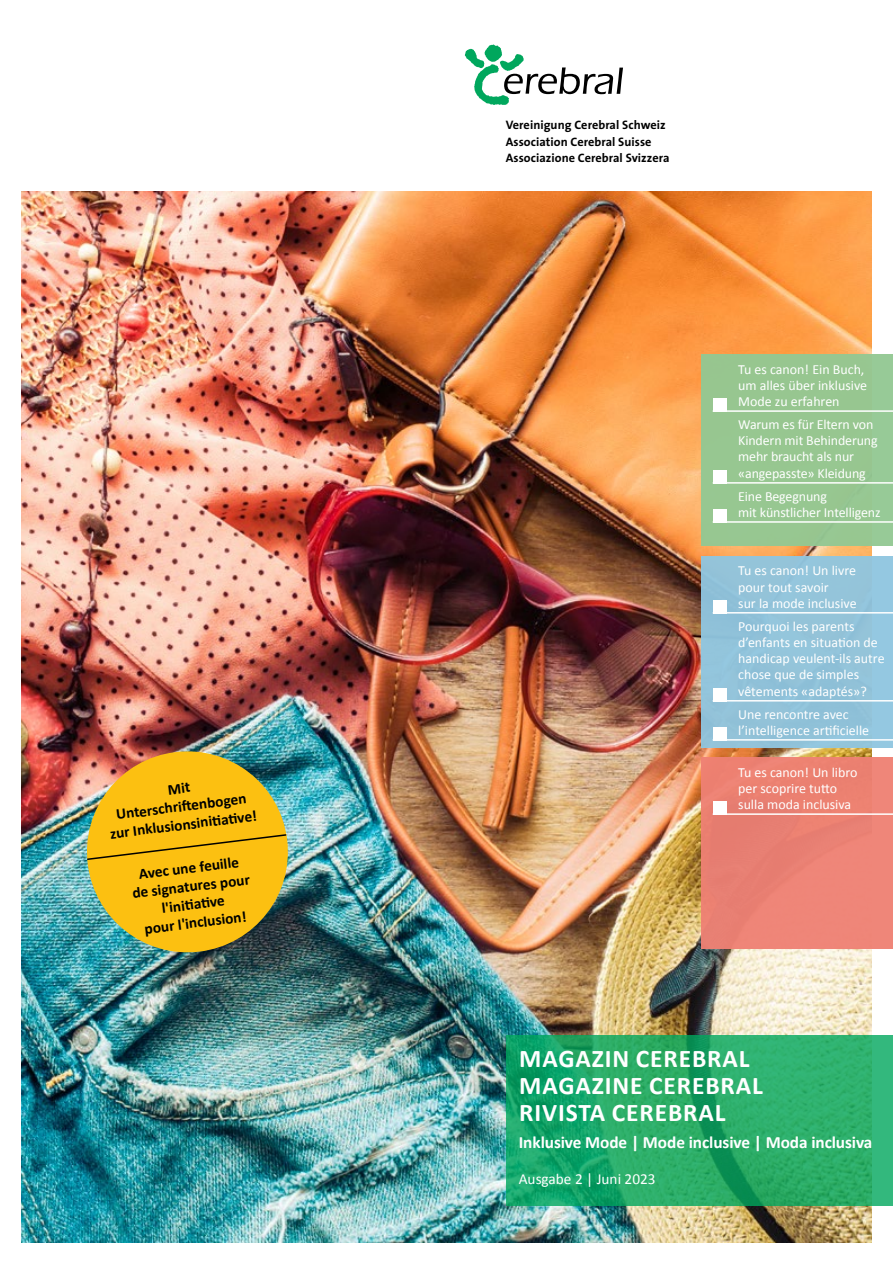
<style>
.page{position:relative;width:893px;height:1263px;background:#fff}
.page>*{position:absolute;margin:0;border:0;box-sizing:border-box;transform-origin:0 0}
.t1{font:700 25.5px/27px "Calibri";letter-spacing:.035em;color:#fff}
.t2{font:700 17.25px "Calibri";letter-spacing:-.005em;color:#fff}
.t3{font:700 15.3px/18.3px "Calibri";color:#000;text-align:center}
.t4{font:15.3px "Calibri";color:#fff}
.t5{font:13.95px/16.2px "Calibri";color:#fff}
.t6{font:700 12.3px/16.4px "The Sans";letter-spacing:.005em;color:#000}
</style>
<div class="page">
<img style="left:21px;top:191px;width:851px;height:1052px">
<svg style="left:465px;top:45px;width:158px;height:60px"></svg>
<div style="left:702px;top:355px;width:191px;height:191px;background:#93c893"></div>
<hr style="left:713px;top:410px;width:180px;height:2px;background:#fff">
<hr style="left:713px;top:482px;width:180px;height:2px;background:#fff">
<hr style="left:713px;top:521px;width:180px;height:2px;background:#fff">
<div style="left:713px;top:398px;width:14px;height:14px;background:#fff"></div>
<div style="left:713px;top:470px;width:14px;height:14px;background:#fff"></div>
<div style="left:713px;top:509px;width:14px;height:14px;background:#fff"></div>
<svg style="left:506px;top:1035px;width:387px;height:170px;background:#24aa69"></svg>
<div style="left:702px;top:556px;width:191px;height:192px;background:#93c3d9"></div>
<hr style="left:713px;top:612px;width:180px;height:1px;background:#fff">
<hr style="left:713px;top:700px;width:180px;height:1px;background:#fff">
<hr style="left:713px;top:739px;width:180px;height:2px;background:#fff">
<div style="left:713px;top:600px;width:14px;height:14px;background:#fff"></div>
<div style="left:713px;top:688px;width:14px;height:14px;background:#fff"></div>
<div style="left:713px;top:727px;width:14px;height:14px;background:#fff"></div>
<div style="left:702px;top:758px;width:191px;height:191px;background:#ef8174"></div>
<hr style="left:713px;top:813px;width:180px;height:2px;background:#fff">
<div style="left:713px;top:801px;width:14px;height:14px;background:#fff"></div>
<img style="left:81px;top:745px;width:213px;height:213px">
<svg style="left:85px;top:833px;width:203px;height:28px;background:#edb512"></svg>
<p class="t3" style="left:104px;top:788px;width:149px;rotate:-7deg">Mit<br>Unterschrift enbogen zur Inklusionsiniti ati ve!</p>
<p class="t3" style="left:129px;top:866px;width:120px;rotate:-7deg">Avec une feuille de signatures pour l'initi ati ve<br>pour l'inclusion!</p>
<p class="t6" style="left:506px;top:117px;width:165px">Vereinigung Cerebral Schweiz<br>Association Cerebral Suisse<br>Associazione Cerebral Svizzera</p>
<p class="t5" style="left:738px;top:361px;width:131px">Tu es canon! Ein Buch, um alles über inklusive<br>Mode zu erfahren</p>
<p class="t5" style="left:738px;top:416px;width:141px">Warum es für Eltern von<br>Kindern mit Behinderung mehr braucht als nur «angepasste» Kleidung</p>
<p class="t5" style="left:738px;top:488px;width:144px">Eine Begegnung<br>mit künstlicher Intelligenz</p>
<p class="t5" style="left:738px;top:563px;width:120px">Tu es canon! Un livre pour tout savoir<br>sur la mode inclusive</p>
<p class="t5" style="left:738px;top:618px;width:148px">Pourquoi les parents d’enfants en situation de handicap veulent-ils autre chose que de simples vêtements «adaptés»?</p>
<p class="t5" style="left:738px;top:706px;width:133px">Une rencontre avec l’intelligence artificielle</p>
<p class="t5" style="left:738px;top:764px;width:121px">Tu es canon! Un libro per scoprire tutto sulla moda inclusiva</p>
<h1 class="t1" style="left:519px;top:1045px;width:245px">MAGAZIN CEREBRAL<br>MAGAZINE CEREBRAL<br>RIVISTA CEREBRAL</h1>
<p class="t2" style="left:519px;top:1131px;width:355px">Inklusive Mode | Mode inclusive | Moda inclusiva</p>
<p class="t4" style="left:519px;top:1169px;width:138px">Ausgabe 2 | Juni 2023</p>
</div>
